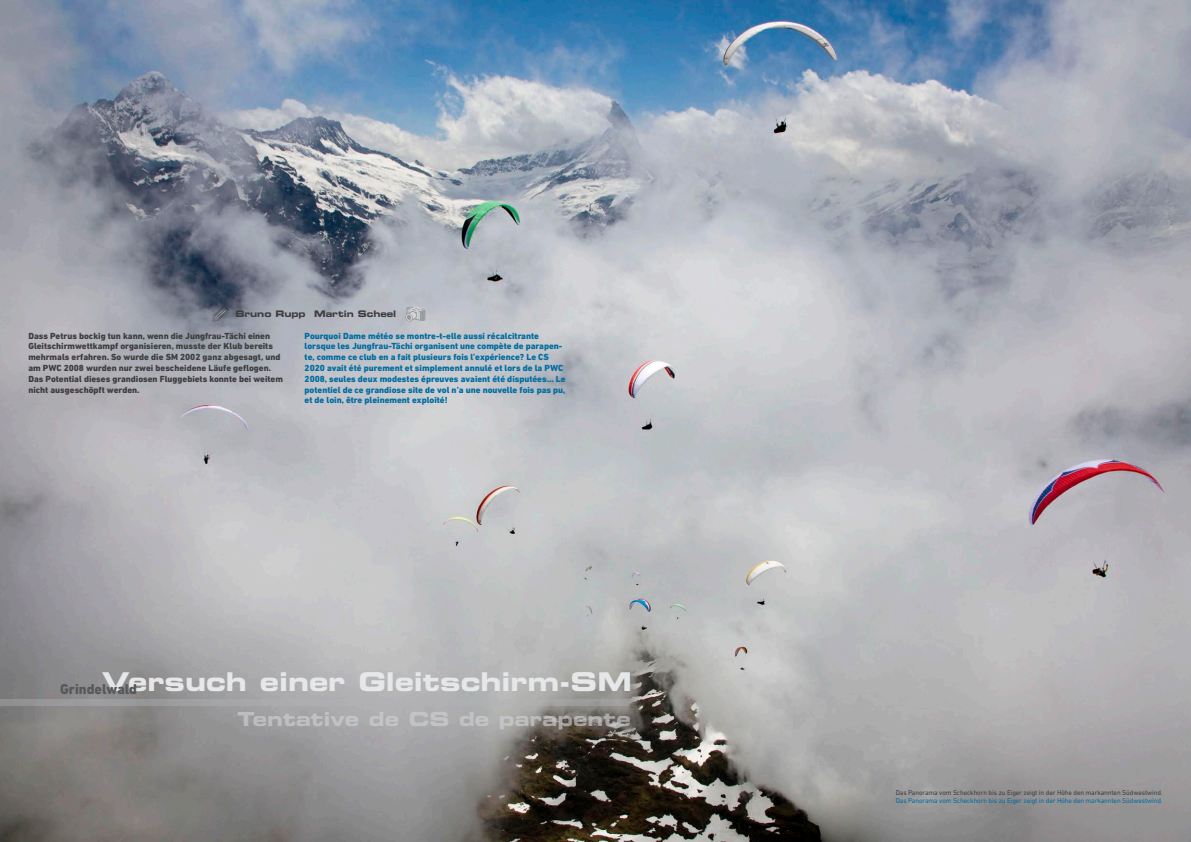
<style>
.page{position:relative;width:1191px;height:842px;background:#fff}
.page>*{position:absolute;margin:0;border:0;box-sizing:border-box;transform-origin:0 0}
.Titel_3_Eurostyle{font:25.9px "Eurostile Bold Extended Two";color:#e6e7e9}
.t1{font:19.4px "Eurostile Bold Extended Two";color:#d1d2d4}
.Untertitel_dinnexthe{font:800 14.5px "DIN Next LT Pro";color:#57585a}
.einleitung_d{font:800 9px/10.8px "DIN Next LT Pro";color:#006da0}
.einleitung_d-2{font:800 9px/10.8px "DIN Next LT Pro";color:#3e3e3f}
.Autor__Foto_Text_Eur{font:9px "Eurostile Bold Extended Two";letter-spacing:-.01em;color:#3e3e3f}
.Bildlegende{font:7px/8px "DIN Next LT Pro";letter-spacing:-.01em;color:#3e3e3f}
.s1{color:#006da0}
</style>
<div class="page">
<img style="left:0;top:0;width:1191px;height:842px">
<svg style="left:212px;top:306px;width:17px;height:16px"></svg>
<svg style="left:405px;top:307px;width:20px;height:15px"></svg>
<svg style="left:0;top:699px;width:630px;height:7px;background:#a4a5a6"></svg>
<p class="Autor__Foto_Text_Eur" style="left:235px;top:307px;width:162px">Bruno Rupp Martin Scheel</p>
<p class="einleitung_d-2" style="left:28px;top:330px;width:256px">Dass Petrus bockig tun kann, wenn die Jungfrau-Tächi einen Gleitschirmwettkampf organisieren, musste der Klub bereits mehrmals erfahren. So wurde die SM 2002 ganz abgesagt, und am PWC 2008 wurden nur zwei bescheidene Läufe geflogen.<br>Das Potential dieses grandiosen Fluggebiets konnte bei weitem nicht ausgeschöpft werden.</p>
<p class="einleitung_d" style="left:305px;top:330px;width:262px">Pourquoi Dame météo se montre-t-elle aussi récalcitrante lorsque les Jungfrau-Tächi organisent une compète de parapen&shy;te, comme ce club en a fait plusieurs fois l’expérience? Le CS 2020 avait été purement et simplement annulé et lors de la PWC 2008, seules deux modestes épreuves avaient été disputées… Le potentiel de ce grandiose site de vol n’a une nouvelle fois pas pu, et de loin, être pleinement exploité!</p>
<p class="Titel_3_Eurostyle" style="left:102px;top:663px;width:531px">Versuch einer Gleitschirm-SM</p>
<h2 class="t1" style="left:237px;top:705px;width:395px">Tentative de CS de parapente</h2>
<p class="Untertitel_dinnexthe" style="left:60px;top:680px;width:78px">Grindelwald</p>
<p class="Bildlegende" style="left:895px;top:788px;width:268px">Das Panorama vom Scheckhorn bis zu Eiger zeigt in der Höhe den markannten Südwestwind.<br><span class="s1">Das Panorama vom Scheckhorn bis zu Eiger zeigt in der Höhe den markannten Südwestwind.</span></p>
</div>
